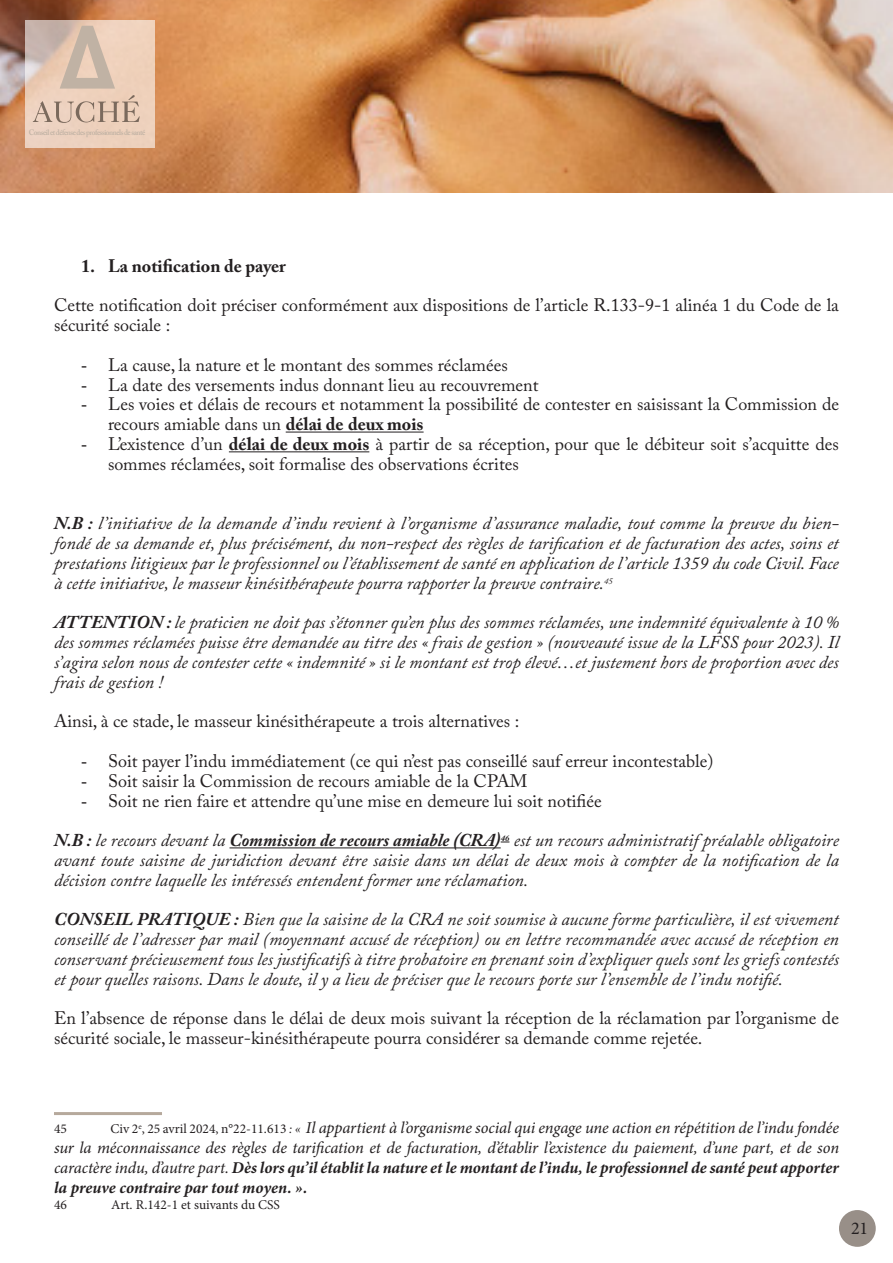
<style>
.page{position:relative;width:893px;height:1263px;background:#fff}
.page>*{position:absolute;margin:0;border:0;box-sizing:border-box;transform-origin:0 0}
.t1{font:italic 18px/19.8px "Adobe Caslon Pro";color:#231f20;text-align:justify}
.t2{font:18px/19.8px "Adobe Caslon Pro";color:#231f20}
.t3{font:700 18px "Adobe Caslon Pro";color:#231f20}
.t4{font:18px "Minion Pro";color:#231f20}
.Style_de_paragraphe_2{font:italic 16.5px/19.8px "Minion Pro";letter-spacing:-.005em;color:#231f20;text-align:justify}
.Style_de_paragraphe_2-2{font:13.5px "Minion Pro";color:#231f20}
.t5{font:600 7.95px "Adobe Caslon Pro";letter-spacing:-.06em;color:#c0b2a4;scale:.93 1}
.s1{font-family:"Times New Roman"}
.s2{font-weight:700}
.s3{font-style:normal;font-size:13.5px}
.s4{font-size:13.5px}
</style>
<div class="page">
<img style="left:0;top:0;width:893px;height:193px">
<div style="left:839px;top:1210px;width:37px;height:37px;background:#988f88;border-radius:50%"></div>
<svg style="left:26px;top:21px;width:129px;height:127px;background:#e7ccb9"></svg>
<svg style="left:60px;top:26px;width:55px;height:63px;background:#d5bfad"></svg>
<svg style="left:33px;top:95px;width:107px;height:28px;background:#d7bdaa"></svg>
<hr style="left:286px;top:432px;width:138px;height:1px;background:#231f20">
<hr style="left:229px;top:451px;width:140px;height:1px;background:#231f20">
<hr style="left:229px;top:847px;width:272px;height:1px;background:#231f20">
<hr style="left:54px;top:1112px;width:108px;height:3px;background:#b6a99c">
<p class="t5" style="left:29px;top:128px;width:127px">Conseil et défense des professionnels de santé</p>
<p class="t3" style="left:81px;top:255px;width:206px">1. La notification de payer</p>
<p class="t2" style="left:54px;top:295px;width:786px">Cette notification doit préciser conformément aux dispositions de l’article R.133-9-1 alinéa 1 du Code de la sécurité sociale :</p>
<p class="t2" style="left:81px;top:355px;width:428px"><span class="s1">-</span> La cause, la nature et le montant des sommes réclamées</p>
<p class="t2" style="left:81px;top:374px;width:459px"><span class="s1">-</span> La date des versements indus donnant lieu au recouvrement</p>
<p class="t2" style="left:108px;top:394px;width:732px;text-indent:-27px"><span class="s1">-</span> Les voies et délais de recours et notamment la possibilité de contester en saisissant la Commission de recours amiable dans un <span class="s2">délai de deux mois</span></p>
<p class="t2" style="left:108px;top:434px;width:732px;text-indent:-27px"><span class="s1">-</span> L’existence d’un <span class="s2">délai de deux mois</span> à partir de sa réception, pour que le débiteur soit s’acquitte des sommes réclamées, soit formalise des observations écrites</p>
<p class="t1" style="left:54px;top:513px;width:786px"><span class="s2">N.B :</span> l’initiative de la demande d’indu revient à l’organisme d’assurance maladie, tout comme la preuve du bien&shy;fondé de sa demande et, plus précisément, du non-respect des règles de tarification et de facturation des actes, soins et prestations litigieux par le professionnel ou l’établissement de santé en application de l’article 1359 du code Civil. Face à cette initiative, le masseur kinésithérapeute pourra rapporter la preuve contraire.<sup>45</sup></p>
<p class="t1" style="left:54px;top:612px;width:786px"><span class="s2">ATTENTION :</span> le praticien ne doit pas s’étonner qu’en plus des sommes réclamées, une indemnité équivalente à 10 % des sommes réclamées puisse être demandée au titre des « frais de gestion » (nouveauté issue de la LFSS pour 2023). Il s’agira selon nous de contester cette « indemnité » si le montant est trop élevé…et justement hors de proportion avec des frais de gestion !</p>
<p class="t2" style="left:54px;top:711px;width:467px">Ainsi, à ce stade, le masseur kinésithérapeute a trois alternatives :</p>
<p class="t2" style="left:81px;top:751px;width:634px"><span class="s1">-</span> Soit payer l’indu immédiatement (ce qui n’est pas conseillé sauf erreur incontestable)</p>
<p class="t2" style="left:81px;top:770px;width:448px"><span class="s1">-</span> Soit saisir la Commission de recours amiable de la CPAM</p>
<p class="t2" style="left:81px;top:790px;width:522px"><span class="s1">-</span> Soit ne rien faire et attendre qu’une mise en demeure lui soit notifiée</p>
<p class="t1" style="left:54px;top:830px;width:786px"><span class="s2">N.B :</span> le recours devant la <span class="s2">Commission de recours amiable (CRA)</span><sup>46</sup> est un recours administratif préalable obligatoire avant toute saisine de juridiction devant être saisie dans un délai de deux mois à compter de la notification de la décision contre laquelle les intéressés entendent former une réclamation.</p>
<p class="t1" style="left:54px;top:909px;width:786px"><span class="s2">CONSEIL PRATIQUE :</span> Bien que la saisine de la CRA ne soit soumise à aucune forme particulière, il est vivement conseillé de l’adresser par mail (moyennant accusé de réception) ou en lettre recommandée avec accusé de réception en conservant précieusement tous les justificatifs à titre probatoire en prenant soin d’expliquer quels sont les griefs contestés et pour quelles raisons. Dans le doute, il y a lieu de préciser que le recours porte sur l’ensemble de l’indu notifié.</p>
<p class="t2" style="left:54px;top:1008px;width:786px">En l’absence de réponse dans le délai de deux mois suivant la réception de la réclamation par l’organisme de sécurité sociale, le masseur-kinésithérapeute pourra considérer sa demande comme rejetée.</p>
<p class="Style_de_paragraphe_2" style="left:54px;top:1118px;width:787px;text-indent:57px"><span class="s3">Civ 2</span><sup>e</sup><span class="s3">, 25 avril 2024, n°22-11.613</span> <span class="s4">: «</span> Il appartient à l’organisme social qui engage une action en répétition de l’indu fondée sur la méconnaissance des règles de tarification et de facturation, d’établir l’existence du paiement, d’une part, et de son caractère indu, d’autre part. <span class="s2">Dès lors qu’il établit la nature et le montant de l’indu, le professionnel de santé peut apporter la preuve contraire par tout moyen. ».</span></p>
<p class="Style_de_paragraphe_2-2" style="left:54px;top:1195px;width:14px">46</p>
<p class="Style_de_paragraphe_2-2" style="left:111px;top:1195px;width:170px">Art. R.142-1 et suivants du CSS</p>
<p class="Style_de_paragraphe_2-2" style="left:54px;top:1120px;width:14px">45</p>
<p class="t4" style="left:851px;top:1216px;width:19px">21</p>
</div>
